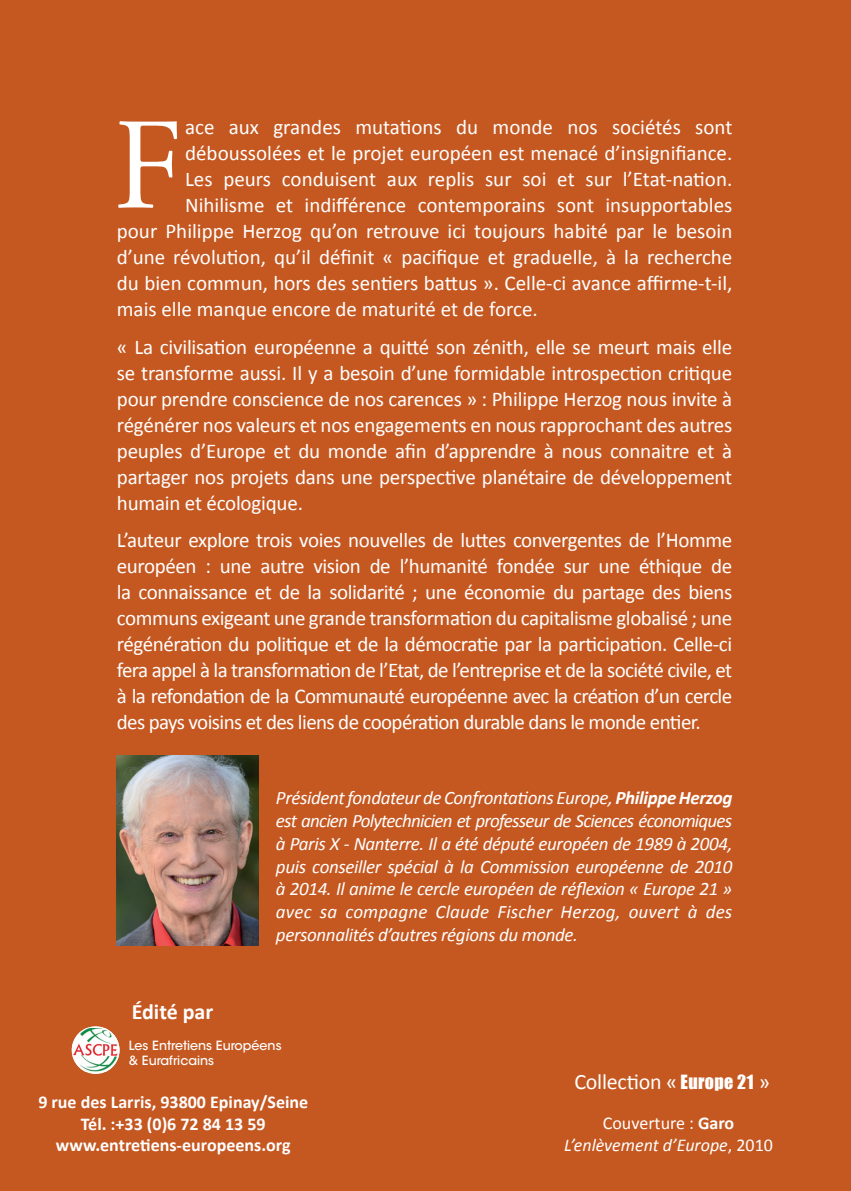
<style>
.page{position:relative;width:851px;height:1191px;background:#fff}
.page>*{position:absolute;margin:0;border:0;box-sizing:border-box;transform-origin:0 0}
.t1{font:130px "Adobe Garamond Pro";color:#fff}
.t2{font:22px "Calibri";letter-spacing:-.01em;color:#fff}
.t3{font:700 22px "Calibri";color:#fff}
.t4{font:21px/26px "Calibri";color:#fff;text-align:justify}
.t5{font:italic 19px/22.8px "Calibri";letter-spacing:-.02em;color:#fff;text-align:justify}
.t6{font:700 18px/21.6px "Calibri";color:#fff;text-align:center}
.t7{font:italic 18px/21.6px "Calibri";color:#fff;text-align:center}
.t8{font:500 12.6px "ITC Avant Garde Std";color:#fff}
.s1{font-weight:700}
.s2{font-family:"Impact";font-size:18px}
.s3{font-style:normal}
.s4{font-weight:700;font-style:normal}
</style>
<div class="page">
<div style="left:0;top:0;width:850px;height:1191px;background:#c55821"></div>
<svg style="left:72px;top:1026px;width:47px;height:48px"></svg>
<img style="left:72px;top:1028px;width:47px;height:43px">
<img style="left:117px;top:755px;width:142px;height:191px">
<p class="t4" style="left:185px;top:113px;width:548px">ace aux grandes mutations du monde nos sociétés sont</p>
<p class="t4" style="left:185px;top:139px;width:548px">déboussolées et le projet européen est menacé d’insignifiance.</p>
<p class="t4" style="left:185px;top:165px;width:548px">Les peurs conduisent aux replis sur soi et sur l’Etat-nation.</p>
<p class="t4" style="left:185px;top:191px;width:548px">Nihilisme et indifférence contemporains sont insupportables</p>
<p class="t4" style="left:117px;top:217px;width:617px">pour Philippe Herzog qu’on retrouve ici toujours habité par le besoin</p>
<p class="t4" style="left:117px;top:243px;width:617px">d’une révolution, qu’il définit « pacifique et graduelle, à la recherche</p>
<p class="t4" style="left:117px;top:269px;width:617px">du bien commun, hors des sentiers battus ». Celle-ci avance affirme-t-il,</p>
<p class="t4" style="left:117px;top:295px;width:422px">mais elle manque encore de maturité et de force.</p>
<p class="t4" style="left:117px;top:332px;width:617px">« La civilisation européenne a quitté son zénith, elle se meurt mais elle se transforme aussi. Il y a besoin d’une formidable introspection critique pour prendre conscience de nos carences » : Philippe Herzog nous invite à régénérer nos valeurs et nos engagements en nous rapprochant des autres peuples d’Europe et du monde afin d’apprendre à nous connaitre et à partager nos projets dans une perspective planétaire de développement humain et écologique.</p>
<p class="t4" style="left:117px;top:526px;width:617px">L’auteur explore trois voies nouvelles de luttes convergentes de l’Homme européen : une autre vision de l’humanité fondée sur une éthique de la connaissance et de la solidarité ; une économie du partage des biens communs exigeant une grande transformation du capitalisme globalisé ; une régénération du politique et de la démocratie par la participation. Celle-ci fera appel à la transformation de l’Etat, de l’entreprise et de la société civile, et à la refondation de la Communauté européenne avec la création d’un cercle des pays voisins et des liens de coopération durable dans le monde entier.</p>
<p class="t1" style="left:113px;top:88px;width:71px">F</p>
<p class="t3" style="left:132px;top:998px;width:83px">Édité par</p>
<p class="t5" style="left:276px;top:785px;width:458px">Président fondateur de Confrontations Europe, <span class="s1">Philippe Herzog </span>est ancien Polytechnicien et professeur de Sciences économiques à Paris X - Nanterre. Il a été député européen de 1989 à 2004, puis conseiller spécial à la Commission européenne de 2010 à 2014. Il anime le cercle européen de réflexion « Europe 21 » avec sa compagne Claude Fischer Herzog, ouvert à des personnalités d’autres régions du monde.</p>
<p class="t8" style="left:129px;top:1037px;width:154px">Les Entretiens Européens</p>
<p class="t8" style="left:129px;top:1053px;width:87px">&amp; Eurafricains</p>
<p class="t6" style="left:38px;top:1090px;width:271px">9 rue des Larris, 93800 Epinay/Seine<br>Tél. :+33 (0)6 72 84 13 59</p>
<p class="t6" style="left:56px;top:1133px;width:236px">www.entretiens-europeens.org</p>
<p class="t2" style="left:574px;top:1068px;width:197px">Collection « <span class="s2">Europe 21</span> »</p>
<p class="t7" style="left:564px;top:1111px;width:210px"><span class="s3">Couverture :</span> <span class="s4">Garo<br></span>L’enlèvement d’Europe<span class="s3">, 2010</span></p>
</div>
